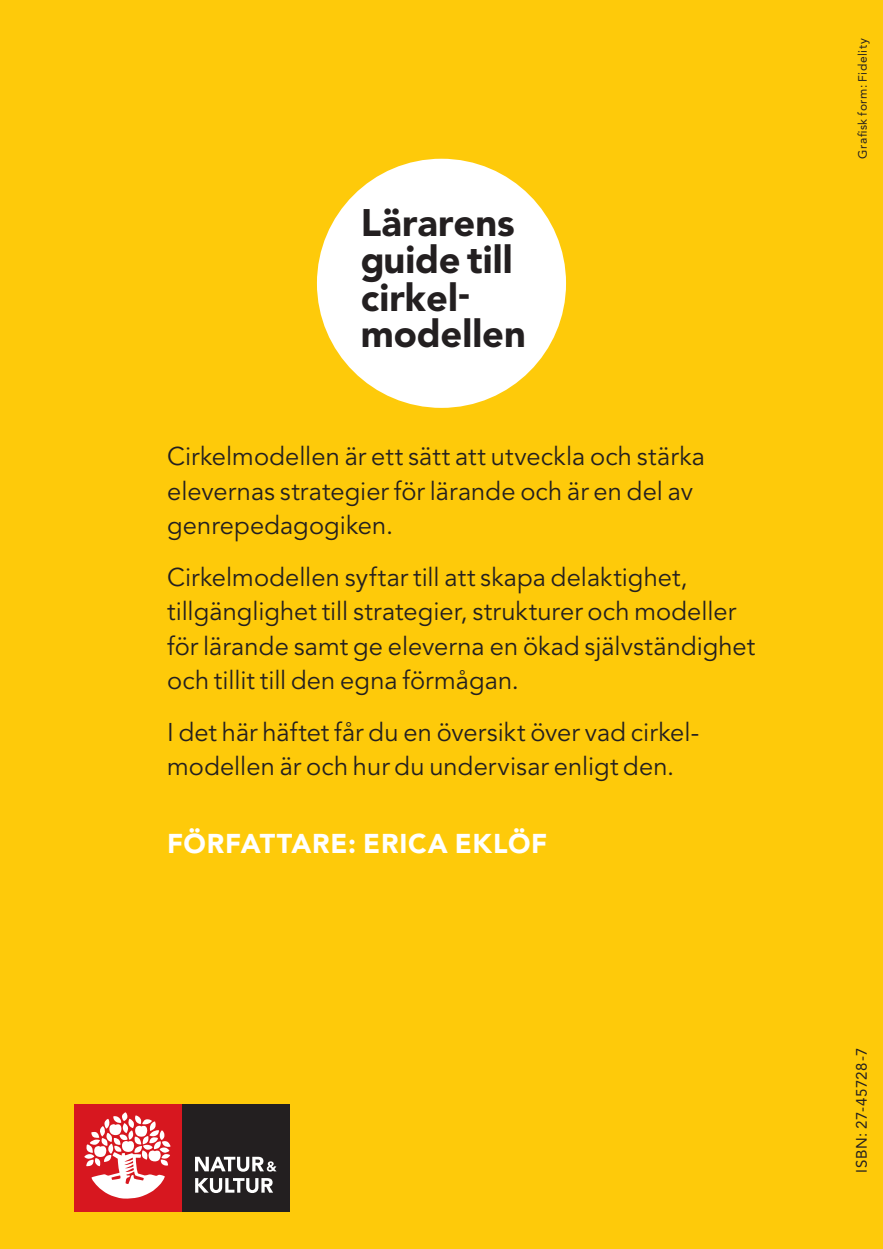
<style>
.page{position:relative;width:883px;height:1249px;background:#feca0a}
.page>*{position:absolute;margin:0;border:0;box-sizing:border-box;transform-origin:0 0}
.t1{font:900 38.1px/36.9px "Avenir LT Std";color:#231f20}
.t2{font:900 27px "Avenir LT Std";letter-spacing:.03em;color:#fff}
.t3{font:25.5px/34.5px "Avenir LT Std";letter-spacing:.005em;color:#231f20}
.t4{font:15px "Avenir LT Std";letter-spacing:.035em;color:#231f20}
.t5{font:12px "Avenir LT Std";letter-spacing:.045em;color:#231f20}
</style>
<div class="page">
<div style="left:317px;top:159px;width:249px;height:249px;background:#fff;border-radius:50%"></div>
<div style="left:75px;top:1103px;width:107px;height:108px;background:#d7171f"></div>
<svg style="left:84px;top:1112px;width:86px;height:86px"></svg>
<div style="left:182px;top:1103px;width:107px;height:108px;background:#231f20"></div>
<svg style="left:195px;top:1156px;width:82px;height:15px"></svg>
<svg style="left:195px;top:1178px;width:78px;height:15px"></svg>
<h1 class="t1" style="left:361px;top:204px;width:167px">Lärarens guide till cirkel&shy;modellen</h1>
<p class="t3" style="left:167px;top:440px;width:539px">Cirkelmodellen är ett sätt att utveckla och stärka elevernas strategier för lärande och är en del av genrepedagogiken.</p>
<p class="t3" style="left:167px;top:560px;width:589px">Cirkelmodellen syftar till att skapa delaktighet, tillgänglighet till strategier, strukturer och modeller för lärande samt ge eleverna en ökad självständighet och tillit till den egna förmågan.</p>
<p class="t3" style="left:167px;top:715px;width:533px">I det här häftet får du en översikt över vad cirkel&shy;modellen är och hur du undervisar enligt den.</p>
<p class="t2" style="left:167px;top:827px;width:382px">FÖRFATTARE: ERICA EKLÖF</p>
<p class="t5" style="left:855px;top:159px;width:122px;rotate:-90deg">Grafisk form: Fidelity</p>
<p class="t4" style="left:853px;top:1172px;width:126px;rotate:-90deg">ISBN: 27-45728-7</p>
</div>
